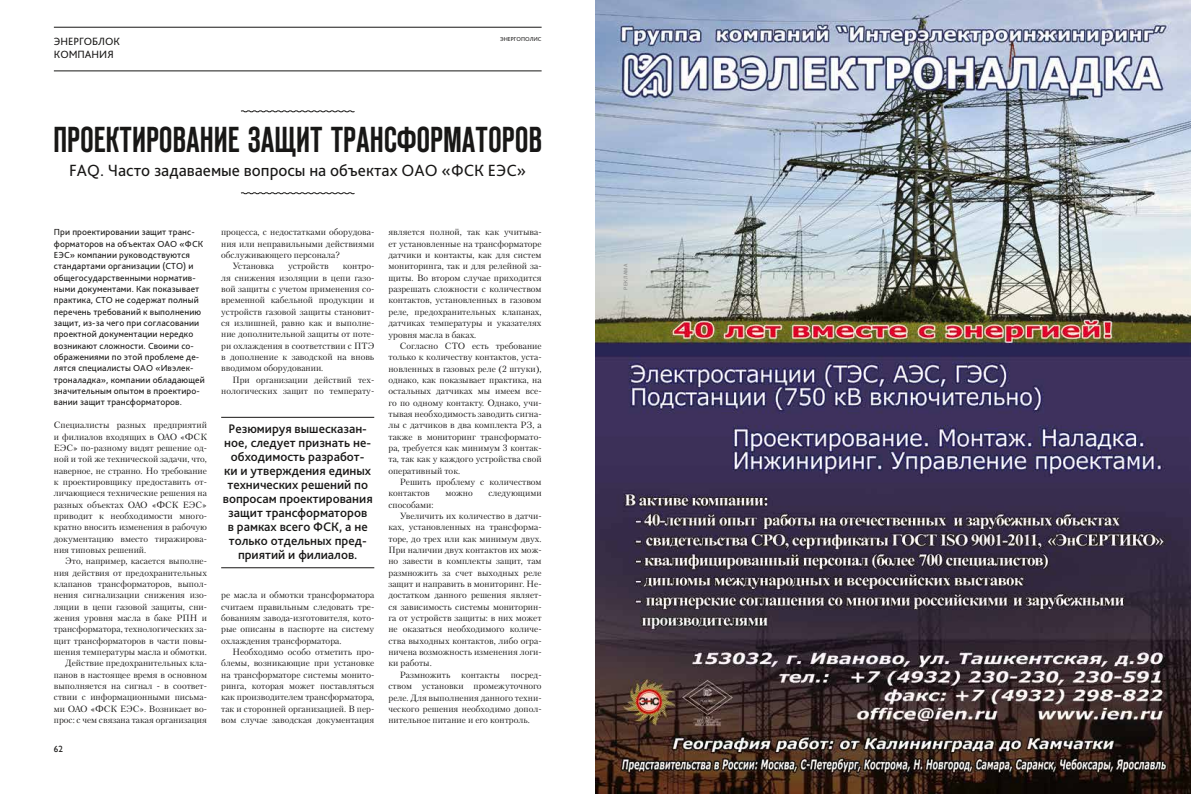
<style>
.page{position:relative;width:1191px;height:794px;background:#fff}
.page>*{position:absolute;margin:0;border:0;box-sizing:border-box;transform-origin:0 0}
.t1{font:36px "Reforma Grotesk Demi C";letter-spacing:.02em;color:#181716;scale:.89 1}
.t2{font:17px "Bliss Pro";color:#181716}
.t3{font:500 13px/14px "Bliss Pro";color:#181716;text-align:center}
.t4{font:11px/13.2px "Bliss Pro";color:#181716}
.t5{font:9.2px/11.3px "Bliss Pro";letter-spacing:.01em;color:#181716}
.t6{font:9px/11.3px "Petersburg C";color:#181716;text-align:justify}
.t7{font:9px "Gill Sans";color:#181716}
.t8{font:6px "Bliss Pro";color:#181716}
.t9{font:5px "Helvetica";letter-spacing:.07em;color:#868786}
</style>
<div class="page">
<hr style="left:54px;top:27px;width:487px;height:1px;background:#181716">
<hr style="left:54px;top:70px;width:487px;height:1px;background:#181716">
<hr style="left:221px;top:567px;width:153px;height:1px;background:#181716">
<hr style="left:221px;top:417px;width:153px;height:1px;background:#181716">
<img style="left:595px;top:0;width:596px;height:794px">
<svg style="left:241px;top:110px;width:114px;height:3px"></svg>
<svg style="left:240px;top:192px;width:115px;height:2px"></svg>
<p class="t4" style="left:54px;top:34px;width:68px">ЭНЕРГОБЛОК<br>КОМПАНИЯ</p>
<p class="t8" style="left:500px;top:35px;width:43px">ЭНЕРГОПОЛИС</p>
<h1 class="t1" style="left:54px;top:120px;width:549px">ПРОЕКТИРОВАНИЕ ЗАЩИТ ТРАНСФОРМАТОРОВ</h1>
<h2 class="t2" style="left:69px;top:160px;width:458px">FAQ. Часто задаваемые вопросы на объектах ОАО «ФСК ЕЭС»</h2>
<p class="t5" style="left:54px;top:226px;width:152px">При проектировании защит транс&shy;форматоров на объектах ОАО «ФСК ЕЭС» компании руководствуются стандартами организации (СТО) и общегосударственными норматив&shy;ными документами. Как показывает практика, СТО не содержат полный перечень требований к выполнению защит, из-за чего при согласовании проектной документации нередко возникают сложности. Своими со&shy;ображениями по этой проблеме де&shy;лятся специалисты ОАО «Ивэлек&shy;троналадка», компании обладающей значительным опытом в проектиро&shy;вании защит трансформаторов.</p>
<p class="t6" style="left:54px;top:419px;width:155px">Специалисты разных предприятий и филиалов входящих в ОАО «ФСК ЕЭС» по-разному видят решение од&shy;ной и той же технической задачи, что, наверное, не странно. Но требование к проектировщику предоставить от&shy;личающиеся технические решения на разных объектах ОАО «ФСК ЕЭС» приводит к необходимости много&shy;кратно вносить изменения в рабочую документацию вместо тиражирова&shy;ния типовых решений.</p>
<p class="t6" style="left:54px;top:555px;width:155px;text-align:right">Это, например, касается выполне&shy;ния действия от предохранительных клапанов трансформаторов, выпол&shy;нения сигнализации снижения изо&shy;ляции в цепи газовой защиты, сни&shy;жения уровня масла в баке РПН и трансформатора, технологических за&shy;щит трансформаторов в части повы&shy;шения температуры масла и обмотки.<br>Действие предохранительных кла&shy;панов в настоящее время в основном выполняется на сигнал - в соответ&shy;ствии с информационными письма&shy;ми ОАО «ФСК ЕЭС». Возникает во&shy;прос: с чем связана такая организация</p>
<p class="t7" style="left:54px;top:743px;width:10px">62</p>
<p class="t6" style="left:221px;top:226px;width:155px">процесса, с недостатками оборудова-</p>
<p class="t6" style="left:221px;top:238px;width:155px">ния или неправильными действиями</p>
<p class="t6" style="left:221px;top:249px;width:120px">обслуживающего персонала?</p>
<p class="t6" style="left:232px;top:260px;width:43px">Установка</p>
<p class="t6" style="left:288px;top:260px;width:42px">устройств</p>
<p class="t6" style="left:221px;top:260px;width:155px;text-indent:121px">контро&shy;ля снижения изоляции в цепи газо&shy;вой защиты с учетом применения со&shy;временной кабельной продукции и устройств газовой защиты становит&shy;ся излишней, равно как и выполне&shy;ние дополнительной защиты от поте&shy;ри охлаждения в соответствии с ПТЭ в дополнение к заводской на вновь вводимом оборудовании.</p>
<p class="t6" style="left:221px;top:374px;width:155px;text-align:right">При организации действий тех&shy;нологических защит по температу-</p>
<p class="t3" style="left:223px;top:421px;width:151px">Резюмируя вышесказан&shy;ное, следует признать не&shy;обходимость разработ&shy;ки и утверждения единых технических решений по вопросам проектирования защит трансформаторов<br>в рамках всего ФСК, а не только отдельных пред&shy;приятий и филиалов.</p>
<p class="t6" style="left:221px;top:589px;width:155px">ре масла и обмотки трансформатора считаем правильным следовать тре&shy;бованиям завода-изготовителя, кото&shy;рые описаны в паспорте на систему охлаждения трансформатора.</p>
<p class="t6" style="left:221px;top:646px;width:155px;text-indent:11px">Необходимо особо отметить про&shy;блемы, возникающие при установке на трансформаторе системы монито&shy;ринга, которая может поставляться как производителем трансформатора, так и сторонней организацией. В пер&shy;вом случае заводская документация</p>
<p class="t6" style="left:388px;top:226px;width:155px">является полной, так как учитыва&shy;ет установленные на трансформаторе датчики и контакты, как для систем мониторинга, так и для релейной за&shy;щиты. Во втором случае приходится разрешать сложности с количеством контактов, установленных в газовом реле, предохранительных клапанах, датчиках температуры и указателях уровня масла в баках.</p>
<p class="t6" style="left:388px;top:340px;width:155px;text-indent:11px">Согласно СТО есть требование только к количеству контактов, уста&shy;новленных в газовых реле (2 штуки), однако, как показывает практика, на остальных датчиках мы имеем все&shy;го по одному контакту. Однако, учи&shy;тывая необходимость заводить сигна&shy;лы с датчиков в два комплекта РЗ, а также в мониторинг трансформато&shy;ра, требуется как минимум 3 контак&shy;та, так как у каждого устройства свой оперативный ток.</p>
<p class="t6" style="left:388px;top:476px;width:155px;text-indent:11px">Решить проблему с количеством контактов</p>
<p class="t6" style="left:445px;top:487px;width:29px">можно</p>
<p class="t6" style="left:488px;top:487px;width:55px">следующими</p>
<p class="t6" style="left:388px;top:499px;width:47px">способами:</p>
<p class="t6" style="left:400px;top:510px;width:143px">Увеличить их количество в датчи-</p>
<p class="t6" style="left:388px;top:521px;width:155px">ках, установленных на трансформа-</p>
<p class="t6" style="left:388px;top:533px;width:155px">торе, до трех или как минимум двух.</p>
<p class="t6" style="left:388px;top:544px;width:155px">При наличии двух контактов их мож-</p>
<p class="t6" style="left:388px;top:555px;width:155px">но завести в комплекты защит, там</p>
<p class="t6" style="left:388px;top:567px;width:155px">размножить за счет выходных реле</p>
<p class="t6" style="left:388px;top:578px;width:155px">защит и направить в мониторинг. Не-</p>
<p class="t6" style="left:388px;top:589px;width:155px">достатком данного решения являет-</p>
<p class="t6" style="left:388px;top:601px;width:155px">ся зависимость системы мониторин-</p>
<p class="t6" style="left:388px;top:612px;width:155px">га от устройств защиты: в них может</p>
<p class="t6" style="left:388px;top:623px;width:155px">не оказаться необходимого количе-</p>
<p class="t6" style="left:388px;top:635px;width:155px">ства выходных контактов, либо огра-</p>
<p class="t6" style="left:388px;top:646px;width:155px">ничена возможность изменения логи-</p>
<p class="t6" style="left:388px;top:657px;width:45px">ки работы.</p>
<p class="t6" style="left:400px;top:669px;width:143px">Размножить контакты посред-</p>
<p class="t6" style="left:388px;top:680px;width:155px">ством установки промежуточного</p>
<p class="t6" style="left:388px;top:691px;width:155px">реле. Для выполнения данного техни-</p>
<p class="t6" style="left:388px;top:703px;width:155px">ческого решения необходимо допол-</p>
<p class="t6" style="left:388px;top:714px;width:143px">нительное питание и его контроль.</p>
<p class="t9" style="left:622px;top:290px;width:28px;rotate:-90deg">РЕКЛАМА</p>
</div>
